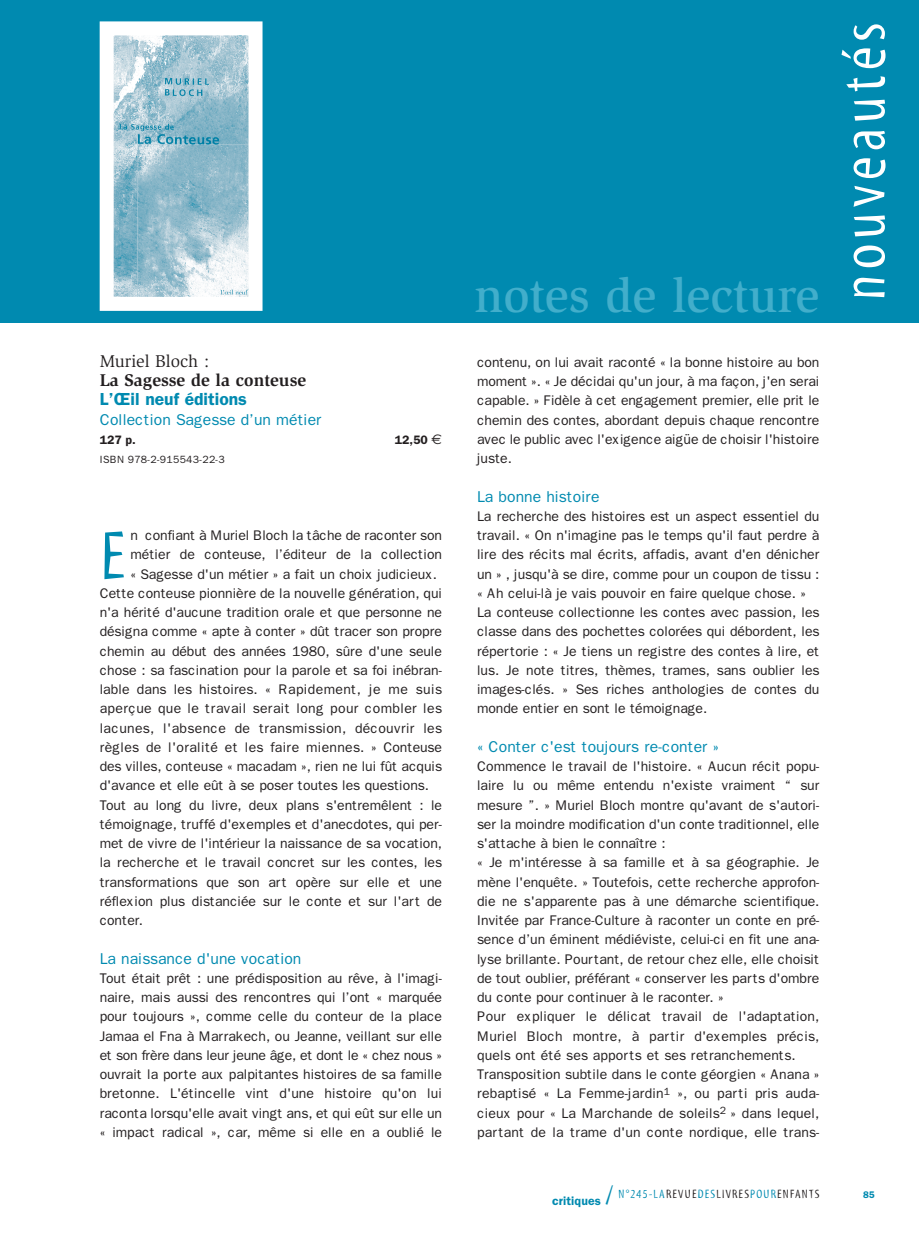
<style>
.page{position:relative;width:919px;height:1241px;background:#fff}
.page>*{position:absolute;margin:0;border:0;box-sizing:border-box;transform-origin:0 0}
.t1{font:68.95px "Myriad Tilt";color:#008ab0}
.t2{font:63px "Myriad Tilt";letter-spacing:.08em;color:#fff}
.t3{font:500 49px "Slimbach";color:#42aecb}
.t4{font:700 17.5px "Slimbach";color:#231f20}
.t5{font:600 17.5px "Franklin Gothic";color:#008ab0}
.t6{font:17.5px "Slimbach";color:#231f20}
.t7{font:15.75px "Franklin Gothic";color:#008ab0}
.t8{font:14px/19.2px "Franklin Gothic";letter-spacing:-.005em;color:#231f20;text-align:justify}
.t9{font:14px "Franklin Gothic";letter-spacing:.02em;color:#231f20}
.t10{font:14px "Franklin Gothic";letter-spacing:.025em;color:#231f20}
.t11{font:12.25px "Myriad Tilt";letter-spacing:.1em;color:#231f20}
.t12{font:600 12.25px "Franklin Gothic";color:#231f20}
.t13{font:10.5px "Franklin Gothic";letter-spacing:.03em;color:#231f20}
.t14{font:600 9.62px "Franklin Gothic";color:#008ab0}
.s1{font-family:"Euro Sans";font-weight:400;font-size:14px}
.s2{font-family:"Franklin Gothic";font-weight:600;color:#008ab0}
.s3{font-size:26.25px;color:#008ab0}
.s4{color:#008ab0}
</style>
<div class="page">
<div style="left:0;top:0;width:919px;height:323px;background:#008ab0"></div>
<img style="left:115px;top:36px;width:132px;height:260px">
<div style="left:100px;top:21px;width:162px;height:290px;border:14px solid #fff"></div>
<p class="t6" style="left:100px;top:354px;width:111px">Muriel Bloch :</p>
<p class="t4" style="left:100px;top:374px;width:208px">La Sagesse de la conteuse</p>
<p class="t5" style="left:100px;top:393px;width:149px">L’Œil neuf éditions</p>
<p class="t7" style="left:100px;top:414px;width:223px">Collection Sagesse d’un métier</p>
<p class="t12" style="left:100px;top:436px;width:38px">127 p.</p>
<p class="t12" style="left:395px;top:436px;width:49px">12,50 <span class="s1">€</span></p>
<p class="t13" style="left:100px;top:456px;width:127px">ISBN 978-2-915543-22-3</p>
<h1 class="t1" style="left:100px;top:531px;width:27px">E</h1>
<p class="t8" style="left:130px;top:527px;width:313px">n confiant à Muriel Bloch la tâche de raconter son</p>
<p class="t8" style="left:130px;top:546px;width:313px">métier de conteuse, l’éditeur de la collection</p>
<p class="t8" style="left:130px;top:565px;width:308px">« Sagesse d'un métier » a fait un choix judicieux.</p>
<p class="t8" style="left:100px;top:585px;width:344px">Cette conteuse pionnière de la nouvelle génération, qui</p>
<p class="t8" style="left:100px;top:604px;width:344px">n'a hérité d'aucune tradition orale et que personne ne</p>
<p class="t8" style="left:100px;top:623px;width:344px">désigna comme « apte à conter » dût tracer son propre</p>
<p class="t8" style="left:100px;top:642px;width:344px">chemin au début des années 1980, sûre d'une seule</p>
<p class="t8" style="left:100px;top:662px;width:344px">chose : sa fascination pour la parole et sa foi inébran-</p>
<p class="t8" style="left:100px;top:681px;width:344px">lable dans les histoires. « Rapidement, je me suis</p>
<p class="t10" style="left:100px;top:704px;width:344px">aperçue que le travail serait long pour combler les</p>
<p class="t9" style="left:100px;top:723px;width:344px">lacunes, l'absence de transmission, découvrir les</p>
<p class="t9" style="left:100px;top:742px;width:344px">règles de l'oralité et les faire miennes. » Conteuse</p>
<p class="t8" style="left:100px;top:758px;width:344px">des villes, conteuse « macadam », rien ne lui fût acquis</p>
<p class="t8" style="left:100px;top:777px;width:331px">d'avance et elle eût à se poser toutes les questions.</p>
<p class="t8" style="left:100px;top:796px;width:344px">Tout au long du livre, deux plans s'entremêlent : le</p>
<p class="t8" style="left:100px;top:816px;width:344px">témoignage, truffé d'exemples et d'anecdotes, qui per-</p>
<p class="t8" style="left:100px;top:835px;width:344px">met de vivre de l'intérieur la naissance de sa vocation,</p>
<p class="t8" style="left:100px;top:854px;width:344px">la recherche et le travail concret sur les contes, les</p>
<p class="t8" style="left:100px;top:873px;width:344px">transformations que son art opère sur elle et une</p>
<p class="t8" style="left:100px;top:893px;width:344px">réflexion plus distanciée sur le conte et sur l'art de</p>
<p class="t8" style="left:100px;top:912px;width:45px">conter.</p>
<p class="t7" style="left:100px;top:953px;width:203px">La naissance d'une vocation</p>
<p class="t8" style="left:100px;top:970px;width:344px">Tout était prêt : une prédisposition au rêve, à l'imagi&shy;naire, mais aussi des rencontres qui l’ont « marquée pour toujours », comme celle du conteur de la place Jamaa el Fna à Marrakech, ou Jeanne, veillant sur elle et son frère dans leur jeune âge, et dont le « chez nous » ouvrait la porte aux palpitantes histoires de sa famille bretonne. L'étincelle vint d'une histoire qu'on lui raconta lorsqu'elle avait vingt ans, et qui eût sur elle un « impact radical », car, même si elle en a oublié le</p>
<h3 class="t3" style="left:474px;top:276px;width:346px">notes de lecture</h3>
<p class="t8" style="left:477px;top:354px;width:344px">contenu, on lui avait raconté « la bonne histoire au bon moment ». « Je décidai qu'un jour, à ma façon, j'en serai capable. » Fidèle à cet engagement premier, elle prit le chemin des contes, abordant depuis chaque rencontre avec le public avec l'exigence aigüe de choisir l'histoire juste.</p>
<p class="t7" style="left:477px;top:491px;width:124px">La bonne histoire</p>
<p class="t8" style="left:477px;top:508px;width:344px;text-align:left">La recherche des histoires est un aspect essentiel du travail. « On n'imagine pas le temps qu'il faut perdre à lire des récits mal écrits, affadis, avant d'en dénicher un » , jusqu'à se dire, comme pour un coupon de tissu : « Ah celui-là je vais pouvoir en faire quelque chose. » La conteuse collectionne les contes avec passion, les classe dans des pochettes colorées qui débordent, les répertorie : « Je tiens un registre des contes à lire, et lus. Je note titres, thèmes, trames, sans oublier les images-clés. » Ses riches anthologies de contes du monde entier en sont le témoignage.</p>
<p class="t7" style="left:477px;top:741px;width:243px">« Conter c'est toujours re-conter »</p>
<p class="t8" style="left:477px;top:758px;width:344px;text-align:left">Commence le travail de l'histoire. « Aucun récit popu&shy;laire lu ou même entendu n'existe vraiment “ sur mesure ”. » Muriel Bloch montre qu'avant de s'autori&shy;ser la moindre modification d'un conte traditionnel, elle s'attache à bien le connaître :<br>« Je m'intéresse à sa famille et à sa géographie. Je mène l'enquête. » Toutefois, cette recherche approfon&shy;die ne s'apparente pas à une démarche scientifique.<br>Invitée par France-Culture à raconter un conte en pré&shy;sence d’un éminent médiéviste, celui-ci en fit une ana&shy;lyse brillante. Pourtant, de retour chez elle, elle choisit de tout oublier, préférant « conserver les parts d'ombre du conte pour continuer à le raconter. »<br>Pour expliquer le délicat travail de l'adaptation, Muriel Bloch montre, à partir d'exemples précis, quels ont été ses apports et ses retranchements.<br>Transposition subtile dans le conte géorgien « Anana » rebaptisé « La Femme-jardin<sup>1</sup> », ou parti pris auda&shy;cieux pour « La Marchande de soleils<sup>2</sup> » dans lequel, partant de la trame d'un conte nordique, elle trans-</p>
<p class="t11" style="left:552px;top:1189px;width:269px"><span class="s2">critiques</span> <span class="s3">/</span> <span class="s4">N°245-LA</span>REVUE<span class="s4">DES</span>LIVRES<span class="s4">POUR</span>ENFANTS</p>
<h2 class="t2" style="left:840px;top:301px;width:280px;rotate:-90deg">nouveautés</h2>
<p class="t14" style="left:863px;top:1191px;width:13px">85</p>
</div>
